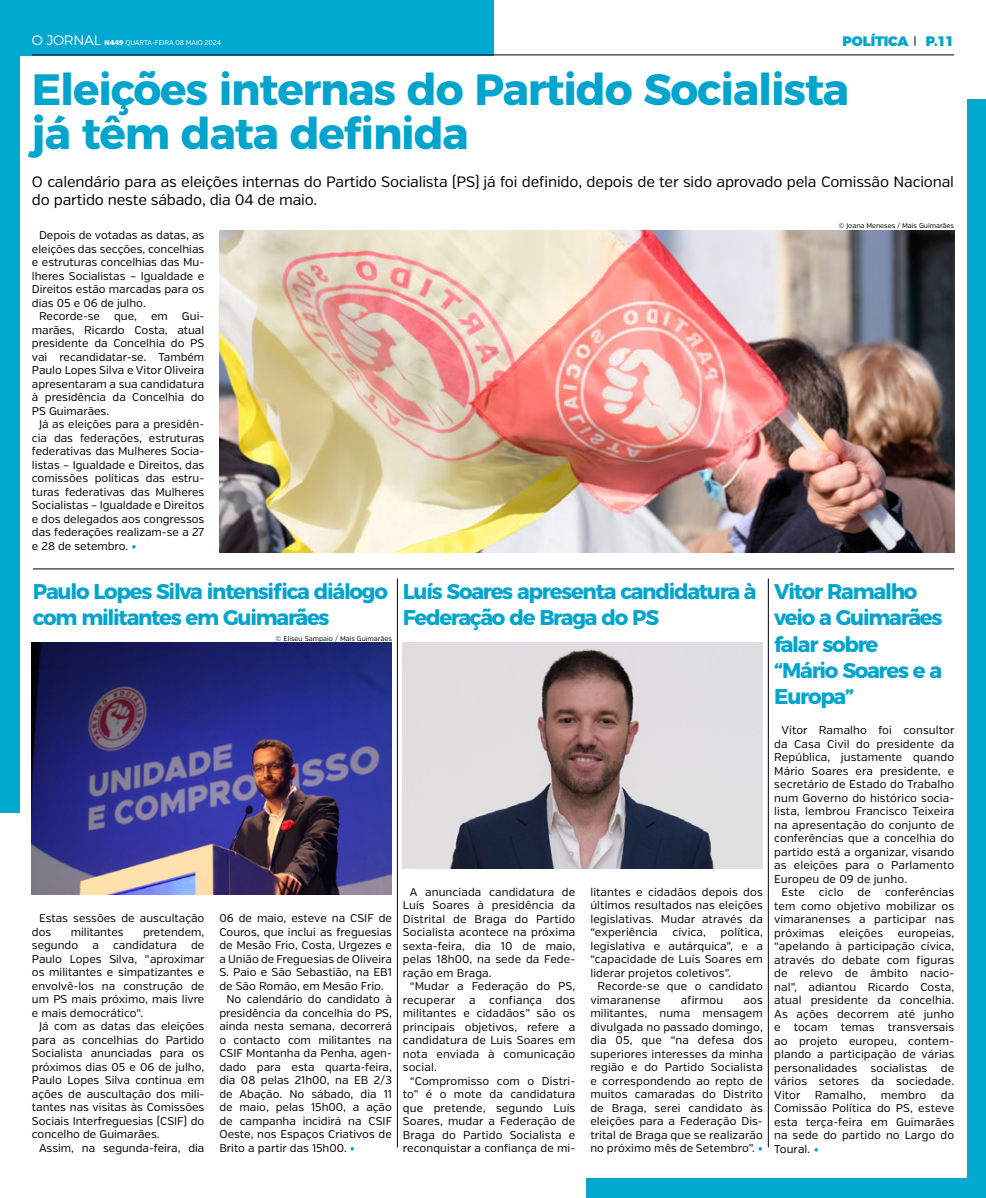
<style>
.page{position:relative;width:986px;height:1198px;background:#fff}
.page>*{position:absolute;margin:0;border:0;box-sizing:border-box;transform-origin:0 0}
.t1{font:700 43.75px/43.8px "Montserrat";letter-spacing:-.03em;color:#00a4cc}
.t2{font:700 21.25px/26.2px "Montserrat";letter-spacing:-.06em;color:#00a4cc}
.t3{font:15px/17.5px "Verb";letter-spacing:-.01em;color:#000}
.t4{font:900 13.75px "Montserrat";letter-spacing:-.01em;color:#00a4cc}
.t5{font:11.25px/13.5px "Verb";color:#000;text-align:justify}
.t6{font:6.88px "Verb";color:#000}
.t7{font:6.88px "Verb";letter-spacing:-.015em;color:#fff}
.s1{font-family:"Montserrat";font-weight:300;font-size:13.75px}
.s2{font-weight:900}
.s3{font-weight:700;color:#00a4cc}
</style>
<div class="page">
<div style="left:586px;top:1179px;width:399px;height:19px;background:#00a7ce"></div>
<div style="left:966px;top:100px;width:19px;height:1098px;background:#00a7ce"></div>
<div style="left:0;top:0;width:493px;height:55px;background:#00a7ce"></div>
<div style="left:0;top:0;width:20px;height:812px;background:#00a7ce"></div>
<hr style="left:32px;top:55px;width:921px;height:1px;background:#000">
<img style="left:220px;top:230px;width:733px;height:323px">
<hr style="left:33px;top:569px;width:920px;height:1px;background:#000">
<img style="left:32px;top:643px;width:360px;height:252px">
<hr style="left:397px;top:578px;width:1px;height:569px;background:#000">
<img style="left:402px;top:643px;width:360px;height:225px">
<hr style="left:767px;top:578px;width:1px;height:569px;background:#000">
<p class="t7" style="left:32px;top:39px;width:190px"><span class="s1">O JORNAL</span> <span class="s2">N449</span> QUARTA-FEIRA 08 MAIO 2024</p>
<p class="t4" style="left:842px;top:29px;width:67px">POLÍTICA</p>
<p class="t4" style="left:925px;top:29px;width:30px">P.11</p>
<h1 class="t1" style="left:32px;top:64px;width:818px">Eleições internas do Partido Socialista já têm data definida</h1>
<h3 class="t3" style="left:32px;top:173px;width:923px">O calendário para as eleições internas do Partido Socialista (PS) já foi definido, depois de ter sido aprovado pela Comissão Nacional do partido neste sábado, dia 04 de maio.</h3>
<p class="t5" style="left:32px;top:229px;width:174px;text-indent:7px">Depois de votadas as datas, as eleições das secções, concelhias e estruturas concelhias das Mu&shy;lheres Socialistas – Igualdade e Direitos estão marcadas para os dias 05 e 06 de julho.</p>
<p class="t5" style="left:32px;top:310px;width:174px;text-indent:7px">Recorde-se que, em Gui&shy;marães, Ricardo Costa, atual presidente da Concelhia do PS vai recandidatar-se. Também Paulo Lopes Silva e Vitor Oliveira apresentaram a sua candidatura à presidência da Concelhia do PS Guimarães.</p>
<p class="t5" style="left:32px;top:418px;width:174px;text-indent:7px">Já as eleições para a presidên&shy;cia das federações, estruturas federativas das Mulheres Socia&shy;listas – Igualdade e Direitos, das comissões políticas das estru&shy;turas federativas das Mulheres Socialistas – Igualdade e Direitos e dos delegados aos congressos das federações realizam-se a 27 e 28 de setembro. <span class="s3">•</span></p>
<p class="t6" style="left:838px;top:221px;width:117px">© Joana Meneses / Mais Guimarães</p>
<h2 class="t2" style="left:33px;top:576px;width:356px">Paulo Lopes Silva intensifica diálogo com militantes em Guimarães</h2>
<p class="t6" style="left:276px;top:634px;width:117px">© Eliseu Sampaio / Mais Guimarães</p>
<h2 class="t2" style="left:402px;top:576px;width:355px">Luís Soares apresenta candidatura à<br>Federação de Braga do PS</h2>
<p class="t5" style="left:32px;top:911px;width:174px;text-indent:7px">Estas sessões de auscultação dos</p>
<p class="t5" style="left:71px;top:925px;width:54px">militantes</p>
<p class="t5" style="left:143px;top:925px;width:63px">pretendem,</p>
<p class="t5" style="left:32px;top:938px;width:48px">segundo</p>
<p class="t5" style="left:92px;top:938px;width:8px">a</p>
<p class="t5" style="left:113px;top:938px;width:65px">candidatura</p>
<p class="t5" style="left:32px;top:938px;width:174px;text-indent:159px">de Paulo Lopes Silva, "aproximar os militantes e simpatizantes e envolvê-los na construção de um PS mais próximo, mais livre e mais democrático".</p>
<p class="t5" style="left:32px;top:1019px;width:174px;text-indent:7px">Já com as datas das eleições para as concelhias do Partido Socialista anunciadas para os próximos dias 05 e 06 de julho, Paulo Lopes Silva continua em ações de auscultação dos mili&shy;tantes nas visitas às Comissões Sociais Interfreguesias (CSIF) do concelho de Guimarães.</p>
<p class="t5" style="left:39px;top:1141px;width:167px">Assim, na segunda-feira, dia</p>
<p class="t5" style="left:219px;top:911px;width:174px">06 de maio, esteve na CSIF de</p>
<p class="t5" style="left:219px;top:925px;width:174px">Couros, que inclui as freguesias</p>
<p class="t5" style="left:219px;top:938px;width:174px">de Mesão Frio, Costa, Urgezes e</p>
<p class="t5" style="left:219px;top:952px;width:174px">a União de Freguesias de Oliveira</p>
<p class="t5" style="left:219px;top:965px;width:174px">S. Paio e São Sebastião, na EB1</p>
<p class="t5" style="left:219px;top:979px;width:166px">de São Romão, em Mesão Frio.</p>
<p class="t5" style="left:226px;top:992px;width:167px">No calendário do candidato à</p>
<p class="t5" style="left:219px;top:1006px;width:174px">presidência da concelhia do PS,</p>
<p class="t5" style="left:219px;top:1019px;width:174px">ainda nesta semana, decorrerá</p>
<p class="t5" style="left:219px;top:1033px;width:174px">o contacto com militantes na</p>
<p class="t5" style="left:219px;top:1046px;width:174px">CSIF Montanha da Penha, agen-</p>
<p class="t5" style="left:219px;top:1060px;width:174px">dado para esta quarta-feira,</p>
<p class="t5" style="left:219px;top:1073px;width:174px">dia 08 pelas 21h00, na EB 2/3</p>
<p class="t5" style="left:219px;top:1087px;width:174px">de Abação. No sábado, dia 11</p>
<p class="t5" style="left:219px;top:1100px;width:174px">de maio, pelas 15h00, a ação</p>
<p class="t5" style="left:219px;top:1114px;width:174px">de campanha incidirá na CSIF</p>
<p class="t5" style="left:219px;top:1127px;width:174px">Oeste, nos Espaços Criativos de</p>
<p class="t5" style="left:219px;top:1141px;width:137px">Brito a partir das 15h00. <span class="s3">•</span></p>
<p class="t5" style="left:402px;top:885px;width:174px;text-indent:7px">A anunciada candidatura de Luís Soares à presidência da Distrital de Braga do Partido Socialista acontece na próxima sexta-feira, dia 10 de maio, pelas 18h00, na sede da Fede&shy;ração em Braga.</p>
<p class="t5" style="left:402px;top:979px;width:174px;text-indent:7px">“Mudar a Federação do PS, recuperar a confiança dos militantes e cidadãos” são os principais objetivos, refere a candidatura de Luis Soares em nota enviada à comunicação social.</p>
<p class="t5" style="left:402px;top:1074px;width:174px;text-indent:7px">“Compromisso com o Distri&shy;to” é o mote da candidatura que pretende, segundo Luís Soares, mudar a Federação de Braga do Partido Socialista e reconquistar a confiança de mi-</p>
<p class="t5" style="left:590px;top:885px;width:174px">litantes e cidadãos depois dos últimos resultados nas eleições legislativas. Mudar através da “experiência</p>
<p class="t5" style="left:590px;top:925px;width:174px;text-indent:130px">política, legislativa e autárquica”, e a “capacidade de Luís Soares em liderar projetos coletivos”.</p>
<p class="t5" style="left:590px;top:979px;width:174px;text-indent:7px">Recorde-se que o candidato vimaranense</p>
<p class="t5" style="left:672px;top:925px;width:35px">cívica,</p>
<p class="t5" style="left:680px;top:993px;width:44px">afirmou</p>
<p class="t5" style="left:590px;top:993px;width:174px;text-indent:153px">aos militantes, numa mensagem divulgada no passado domingo, dia 05, que “na defesa dos superiores interesses da minha região e do Partido Socialista e correspondendo ao repto de muitos camaradas do Distrito de Braga, serei candidato às eleições para a Federação Dis&shy;trital de Braga que se realizarão no próximo mês de Setembro”. <span class="s3">•</span></p>
<h2 class="t2" style="left:773px;top:576px;width:170px">Vitor Ramalho veio a Guimarães falar sobre “Mário Soares e a<br>Europa”</h2>
<p class="t5" style="left:781px;top:724px;width:174px">Vítor Ramalho foi consultor</p>
<p class="t5" style="left:773px;top:737px;width:181px">da Casa Civil do presidente da</p>
<p class="t5" style="left:773px;top:751px;width:181px">República, justamente quando</p>
<p class="t5" style="left:773px;top:764px;width:181px">Mário Soares era presidente, e</p>
<p class="t5" style="left:773px;top:778px;width:181px">secretário de Estado do Trabalho</p>
<p class="t5" style="left:773px;top:791px;width:181px">num Governo do histórico socia-</p>
<p class="t5" style="left:773px;top:805px;width:181px">lista, lembrou Francisco Teixeira</p>
<p class="t5" style="left:773px;top:818px;width:181px">na apresentação do conjunto de</p>
<p class="t5" style="left:773px;top:832px;width:181px">conferências que a concelhia do</p>
<p class="t5" style="left:773px;top:845px;width:181px">partido está a organizar, visando</p>
<p class="t5" style="left:773px;top:859px;width:181px">as eleições para o Parlamento</p>
<p class="t5" style="left:773px;top:872px;width:134px">Europeu de 09 de junho.</p>
<p class="t5" style="left:781px;top:886px;width:25px">Este</p>
<p class="t5" style="left:818px;top:886px;width:26px">ciclo</p>
<p class="t5" style="left:857px;top:886px;width:15px">de</p>
<p class="t5" style="left:773px;top:886px;width:181px;text-indent:111px">conferências tem como objetivo mobilizar os vimaranenses a participar nas próximas</p>
<p class="t5" style="left:838px;top:926px;width:46px">eleições</p>
<p class="t5" style="left:773px;top:926px;width:181px;text-indent:124px">europeias, “apelando à participação cívica, através do debate com figuras de relevo de âmbito nacio&shy;nal”, adiantou Ricardo Costa, atual presidente da concelhia.<br>As ações decorrem até junho e tocam temas transversais ao projeto europeu, contem&shy;plando a participação de várias personalidades socialistas de vários setores da sociedade.<br>Vitor</p>
<p class="t5" style="left:773px;top:1088px;width:181px;text-indent:166px">da Comissão Política do PS, esteve esta terça-feira em Guimarães na sede do partido no Largo do Toural. <span class="s3">•</span></p>
<p class="t5" style="left:814px;top:1088px;width:53px">Ramalho,</p>
<p class="t5" style="left:880px;top:1088px;width:47px">membro</p>
</div>
